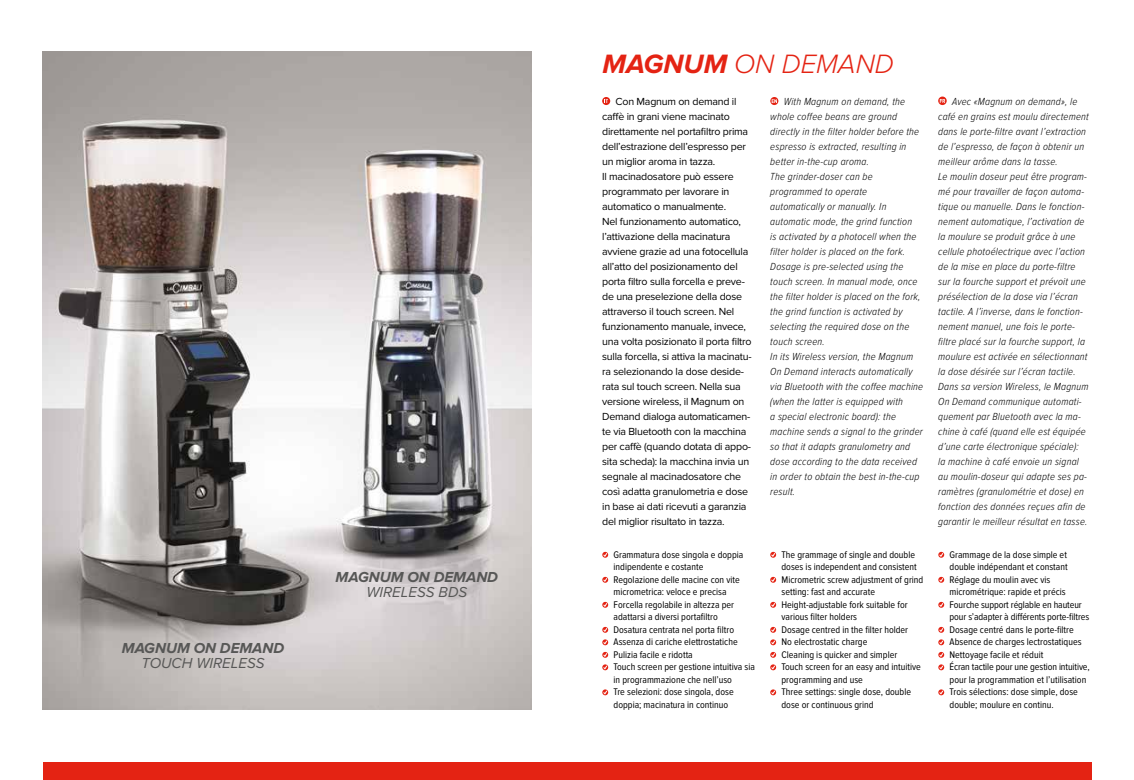
<style>
.page{position:relative;width:1134px;height:780px;background:#fff}
.page>*{position:absolute;margin:0;border:0;box-sizing:border-box;transform-origin:0 0}
.t1{font:italic 300 27.5px "Proxima Nova";color:#e42313}
.t2{font:italic 700 15px "Proxima Nova";color:#575756}
.t3{font:italic 15px "Proxima Nova";color:#575756}
.t4{font:italic 300 10.62px/15px "Proxima Nova Cond";letter-spacing:.02em;color:#000}
.t5{font:10.62px/15px "Proxima Nova";letter-spacing:-.02em;color:#000}
.t6{font:10px/12.5px "Proxima Nova Cond";color:#000}
.s1{font-weight:700}
</style>
<div class="page">
<div style="left:43px;top:762px;width:1048px;height:18px;background:#e42313"></div>
<div style="left:602px;top:97px;width:8px;height:8px;background:#e42313;border-radius:50%"></div>
<svg style="left:604px;top:99px;width:4px;height:4px"></svg>
<svg style="left:770px;top:97px;width:8px;height:8px"></svg>
<svg style="left:772px;top:99px;width:5px;height:4px"></svg>
<svg style="left:938px;top:96px;width:9px;height:9px"></svg>
<svg style="left:940px;top:99px;width:5px;height:4px"></svg>
<svg style="left:602px;top:552px;width:6px;height:5px"></svg>
<svg style="left:602px;top:577px;width:6px;height:5px"></svg>
<svg style="left:602px;top:602px;width:6px;height:5px"></svg>
<svg style="left:602px;top:627px;width:6px;height:5px"></svg>
<svg style="left:602px;top:639px;width:6px;height:6px"></svg>
<svg style="left:602px;top:652px;width:6px;height:5px"></svg>
<svg style="left:602px;top:664px;width:6px;height:6px"></svg>
<svg style="left:602px;top:689px;width:6px;height:6px"></svg>
<svg style="left:770px;top:552px;width:6px;height:5px"></svg>
<svg style="left:770px;top:577px;width:6px;height:5px"></svg>
<svg style="left:770px;top:602px;width:6px;height:5px"></svg>
<svg style="left:770px;top:627px;width:6px;height:5px"></svg>
<svg style="left:770px;top:639px;width:6px;height:6px"></svg>
<svg style="left:770px;top:652px;width:6px;height:5px"></svg>
<svg style="left:770px;top:664px;width:6px;height:6px"></svg>
<svg style="left:770px;top:689px;width:6px;height:6px"></svg>
<svg style="left:938px;top:552px;width:6px;height:5px"></svg>
<svg style="left:938px;top:577px;width:6px;height:5px"></svg>
<svg style="left:938px;top:602px;width:6px;height:5px"></svg>
<svg style="left:938px;top:627px;width:6px;height:5px"></svg>
<svg style="left:938px;top:639px;width:6px;height:6px"></svg>
<svg style="left:938px;top:652px;width:6px;height:5px"></svg>
<svg style="left:938px;top:664px;width:6px;height:6px"></svg>
<svg style="left:938px;top:689px;width:6px;height:6px"></svg>
<img style="left:43px;top:51px;width:488px;height:658px">
<h2 class="t2" style="left:122px;top:639px;width:164px">MAGNUM ON DEMAND</h2>
<h2 class="t3" style="left:141px;top:654px;width:125px">TOUCH WIRELESS</h2>
<h2 class="t2" style="left:336px;top:568px;width:164px">MAGNUM ON DEMAND</h2>
<h2 class="t3" style="left:366px;top:583px;width:102px">WIRELESS BDS</h2>
<h1 class="t1" style="left:603px;top:49px;width:293px"><span class="s1">MAGNUM</span> ON DEMAND</h1>
<p class="t5" style="left:602px;top:94px;width:151px;text-indent:13px">Con Magnum on demand il caffè in grani viene macinato direttamente nel portafiltro prima dell’estrazione dell’espresso per un miglior aroma in tazza.<br>Il macinadosatore può essere programmato per lavorare in automatico o manualmente.<br>Nel funzionamento automatico, l’attivazione della macinatura avviene grazie ad una fotocellula all’atto del posizionamento del porta filtro sulla forcella e preve&shy;de una preselezione della dose attraverso il touch screen. Nel funzionamento manuale, invece, una volta posizionato il porta filtro sulla forcella, si attiva la macinatu&shy;ra selezionando la dose deside&shy;rata sul touch screen. Nella sua versione wireless, il Magnum on<br>Demand dialoga automaticamen&shy;te via Bluetooth con la macchina per caffè (quando dotata di appo&shy;sita scheda): la macchina invia un segnale al macinadosatore che così adatta granulometria e dose in base ai dati ricevuti a garanzia del miglior risultato in tazza.</p>
<p class="t4" style="left:770px;top:94px;width:154px;text-indent:13px">With Magnum on demand, the whole coffee beans are ground directly in the filter holder before the espresso is extracted, resulting in better in-the-cup aroma.<br>The grinder-doser can be programmed to operate automatically or manually. In automatic mode, the grind function<br>is activated by a photocell when the filter holder is placed on the fork.<br>Dosage is pre-selected using the touch screen. In manual mode, once the filter holder is placed on the fork, the grind function is activated by selecting the required dose on the touch screen.<br>In its Wireless version, the Magnum<br>On Demand interacts automatically via Bluetooth with the coffee machine (when the latter is equipped with<br>a special electronic board): the machine sends a signal to the grinder so that it adapts granulometry and dose according to the data received in order to obtain the best in-the-cup result.</p>
<p class="t4" style="left:938px;top:94px;width:152px;text-indent:14px">Avec «Magnum on demand», le café en grains est moulu directement dans le porte-filtre avant l’extraction de l’espresso, de façon à obtenir un meilleur arôme dans la tasse.<br>Le moulin doseur peut être program&shy;mé pour travailler de façon automa&shy;tique ou manuelle. Dans le fonction&shy;nement automatique, l’activation de la moulure se produit grâce à une cellule photoélectrique avec l’action de la mise en place du porte-filtre sur la fourche support et prévoit une présélection de la dose via l’écran tactile. A l’inverse, dans le fonction&shy;nement manuel, une fois le porte&shy;filtre placé sur la fourche support, la moulure est activée en sélectionnant la dose désirée sur l’écran tactile.<br>Dans sa version Wireless, le Magnum On Demand communique automati&shy;quement par Bluetooth avec la ma&shy;chine à café (quand elle est équipée d’une carte électronique spéciale):<br>la machine à café envoie un signal au moulin-doseur qui adapte ses pa&shy;ramètres (granulométrie et dose) en fonction des données reçues afin de garantir le meilleur résultat en tasse.</p>
<p class="t6" style="left:613px;top:548px;width:143px">Grammatura dose singola e doppia indipendente e costante<br>Regolazione delle macine con vite micrometrica: veloce e precisa<br>Forcella regolabile in altezza per adattarsi a diversi portafiltro<br>Dosatura centrata nel porta filtro<br>Assenza di cariche elettrostatiche<br>Pulizia facile e ridotta<br>Touch screen per gestione intuitiva sia in programmazione che nell’uso<br>Tre selezioni: dose singola, dose doppia; macinatura in continuo</p>
<p class="t6" style="left:781px;top:548px;width:143px">The grammage of single and double doses is independent and consistent<br>Micrometric screw adjustment of grind setting: fast and accurate<br>Height-adjustable fork suitable for various filter holders<br>Dosage centred in the filter holder<br>No electrostatic charge<br>Cleaning is quicker and simpler<br>Touch screen for an easy and intuitive programming and use<br>Three settings: single dose, double dose or continuous grind</p>
<p class="t6" style="left:949px;top:548px;width:142px">Grammage de la dose simple et double indépendant et constant Réglage du moulin avec vis micrométrique: rapide et précis Fourche support réglable en hauteur pour s’adapter à différents porte-filtres Dosage centré dans le porte-filtre Absence de charges lectrostatiques Nettoyage facile et réduit<br>Écran tactile pour une gestion intuitive, pour la programmation et l’utilisation Trois sélections: dose simple, dose double; moulure en continu.</p>
</div>
